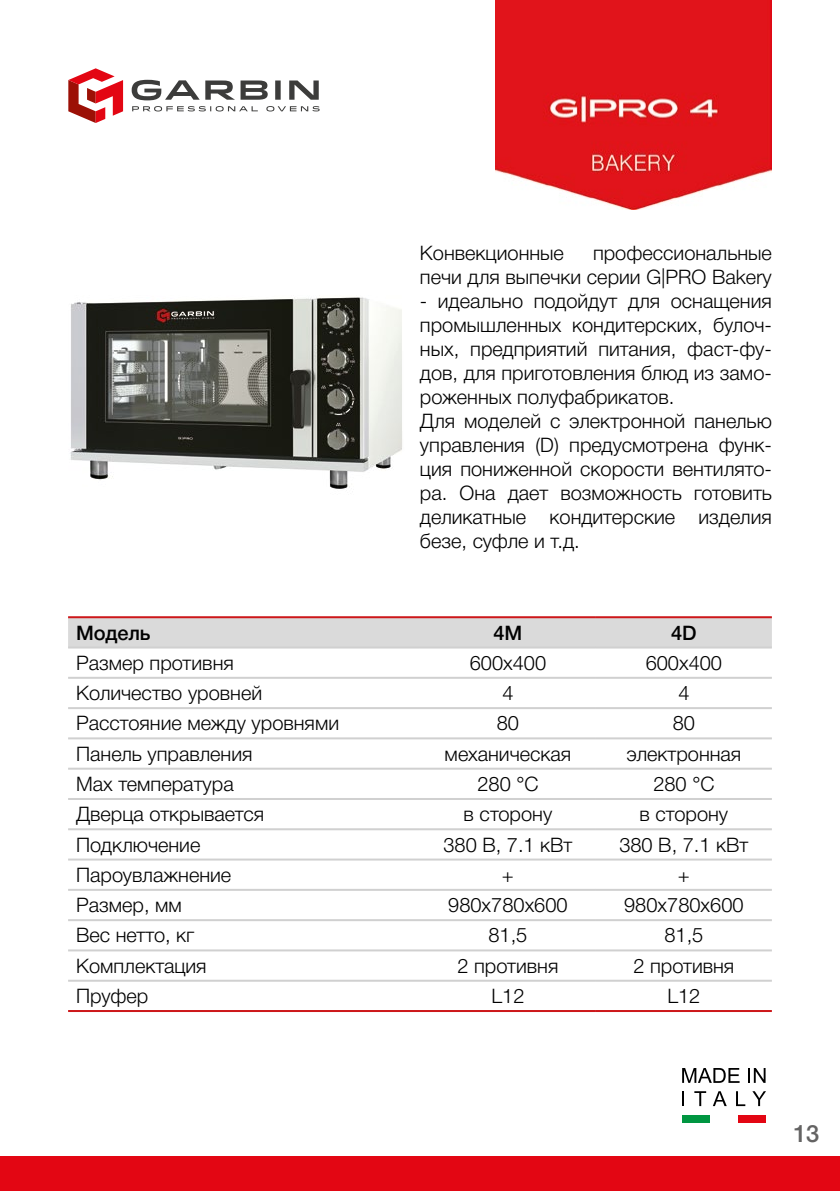
<style>
.page{position:relative;width:840px;height:1191px;background:#fff}
.page>*{position:absolute;margin:0;border:0;box-sizing:border-box;transform-origin:0 0}
.t1{font:500 24px "Helvetica Neue Cyr";color:#646363}
.t2{font:300 20px/24px "Helvetica Neue Cyr";color:#000;text-align:right}
.t3{font:500 20px "Helvetica Neue Cyr";color:#000}
</style>
<div class="page">
<img style="left:495px;top:0;width:276px;height:210px">
<svg style="left:68px;top:68px;width:55px;height:55px"></svg>
<svg style="left:132px;top:80px;width:186px;height:20px"></svg>
<svg style="left:132px;top:106px;width:126px;height:5px"></svg>
<svg style="left:266px;top:106px;width:53px;height:5px"></svg>
<div style="left:0;top:1157px;width:839px;height:34px;background:#e30613"></div>
<svg style="left:682px;top:1068px;width:57px;height:14px"></svg>
<svg style="left:748px;top:1068px;width:17px;height:14px"></svg>
<svg style="left:682px;top:1091px;width:1px;height:15px"></svg>
<svg style="left:694px;top:1091px;width:11px;height:15px"></svg>
<svg style="left:713px;top:1091px;width:13px;height:15px"></svg>
<svg style="left:736px;top:1091px;width:9px;height:15px"></svg>
<svg style="left:752px;top:1091px;width:13px;height:15px"></svg>
<div style="left:681px;top:1115px;width:28px;height:7px;background:#009641"></div>
<div style="left:737px;top:1115px;width:28px;height:7px;background:#e30613"></div>
<img style="left:70px;top:297px;width:332px;height:192px">
<div style="left:68px;top:618px;width:703px;height:28px;background:#dadada"></div>
<hr style="left:68px;top:616px;width:352px;height:2px;background:#cd171a">
<hr style="left:420px;top:616px;width:175px;height:2px;background:#cd171a">
<hr style="left:595px;top:616px;width:176px;height:2px;background:#cd171a">
<hr style="left:68px;top:1010px;width:352px;height:2px;background:#cd171a">
<hr style="left:420px;top:1010px;width:175px;height:2px;background:#cd171a">
<hr style="left:595px;top:1010px;width:176px;height:2px;background:#cd171a">
<hr style="left:68px;top:646px;width:352px;height:2px;background:#d0d0d0">
<hr style="left:420px;top:646px;width:175px;height:2px;background:#d0d0d0">
<hr style="left:595px;top:646px;width:176px;height:2px;background:#d0d0d0">
<hr style="left:68px;top:677px;width:352px;height:2px;background:#d0d0d0">
<hr style="left:420px;top:677px;width:175px;height:2px;background:#d0d0d0">
<hr style="left:595px;top:677px;width:176px;height:2px;background:#d0d0d0">
<hr style="left:68px;top:707px;width:352px;height:2px;background:#d0d0d0">
<hr style="left:420px;top:707px;width:175px;height:2px;background:#d0d0d0">
<hr style="left:595px;top:707px;width:176px;height:2px;background:#d0d0d0">
<hr style="left:68px;top:737px;width:352px;height:2px;background:#d0d0d0">
<hr style="left:420px;top:737px;width:175px;height:2px;background:#d0d0d0">
<hr style="left:595px;top:737px;width:176px;height:2px;background:#d0d0d0">
<hr style="left:68px;top:767px;width:352px;height:2px;background:#d0d0d0">
<hr style="left:420px;top:767px;width:175px;height:2px;background:#d0d0d0">
<hr style="left:595px;top:767px;width:176px;height:2px;background:#d0d0d0">
<hr style="left:68px;top:798px;width:352px;height:2px;background:#d0d0d0">
<hr style="left:420px;top:798px;width:175px;height:2px;background:#d0d0d0">
<hr style="left:595px;top:798px;width:176px;height:2px;background:#d0d0d0">
<hr style="left:68px;top:828px;width:352px;height:2px;background:#d0d0d0">
<hr style="left:420px;top:828px;width:175px;height:2px;background:#d0d0d0">
<hr style="left:595px;top:828px;width:176px;height:2px;background:#d0d0d0">
<hr style="left:68px;top:858px;width:352px;height:2px;background:#d0d0d0">
<hr style="left:420px;top:858px;width:175px;height:2px;background:#d0d0d0">
<hr style="left:595px;top:858px;width:176px;height:2px;background:#d0d0d0">
<hr style="left:68px;top:889px;width:352px;height:2px;background:#d0d0d0">
<hr style="left:420px;top:889px;width:175px;height:2px;background:#d0d0d0">
<hr style="left:595px;top:889px;width:176px;height:2px;background:#d0d0d0">
<hr style="left:68px;top:919px;width:352px;height:2px;background:#d0d0d0">
<hr style="left:420px;top:919px;width:175px;height:2px;background:#d0d0d0">
<hr style="left:595px;top:919px;width:176px;height:2px;background:#d0d0d0">
<hr style="left:68px;top:949px;width:352px;height:2px;background:#d0d0d0">
<hr style="left:420px;top:949px;width:175px;height:2px;background:#d0d0d0">
<hr style="left:595px;top:949px;width:176px;height:2px;background:#d0d0d0">
<hr style="left:68px;top:979px;width:352px;height:2px;background:#d0d0d0">
<hr style="left:420px;top:979px;width:175px;height:2px;background:#d0d0d0">
<hr style="left:595px;top:979px;width:176px;height:2px;background:#d0d0d0">
<p class="t2" style="left:420px;top:241px;width:353px">профессиональные<br>печи для выпечки серии G|PRO Bakery</p>
<p class="t2" style="left:420px;top:289px;width:353px;text-align:left">- идеально подойдут для оснащения промышленных кондитерских, булоч&shy;ных, предприятий питания, фаст-фу&shy;дов, для приготовления блюд из замо&shy;роженных полуфабрикатов.<br>Для моделей с электронной панелью управления (D) предусмотрена функ&shy;ция пониженной скорости вентилято&shy;ра. Она дает возможность готовить деликатные кондитерские изделия безе, суфле и т.д.</p>
<p class="t2" style="left:420px;top:241px;width:145px">Конвекционные</p>
<p class="t3" style="left:76px;top:621px;width:76px">Модель</p>
<p class="t3" style="left:493px;top:621px;width:30px">4M</p>
<p class="t3" style="left:670px;top:621px;width:27px">4D</p>
<p class="t2" style="left:76px;top:651px;width:159px">Размер противня</p>
<p class="t2" style="left:469px;top:651px;width:78px">600х400</p>
<p class="t2" style="left:645px;top:651px;width:78px">600х400</p>
<p class="t2" style="left:76px;top:681px;width:187px">Количество уровней</p>
<p class="t2" style="left:502px;top:681px;width:13px">4</p>
<p class="t2" style="left:678px;top:681px;width:13px">4</p>
<p class="t2" style="left:76px;top:711px;width:264px">Расстояние между уровнями</p>
<p class="t2" style="left:496px;top:711px;width:24px">80</p>
<p class="t2" style="left:672px;top:711px;width:24px">80</p>
<p class="t2" style="left:76px;top:742px;width:178px">Панель управления</p>
<p class="t2" style="left:444px;top:742px;width:128px">механическая</p>
<p class="t2" style="left:626px;top:742px;width:116px">электронная</p>
<p class="t2" style="left:76px;top:772px;width:159px">Max температура</p>
<p class="t2" style="left:477px;top:772px;width:62px">280 °С</p>
<p class="t2" style="left:653px;top:772px;width:62px">280 °С</p>
<p class="t2" style="left:76px;top:802px;width:189px">Дверца открывается</p>
<p class="t2" style="left:463px;top:802px;width:90px">в сторону</p>
<p class="t2" style="left:639px;top:802px;width:90px">в сторону</p>
<p class="t2" style="left:76px;top:832px;width:126px">Подключение</p>
<p class="t2" style="left:443px;top:832px;width:130px">380 В, 7.1 кВт</p>
<p class="t2" style="left:619px;top:832px;width:130px">380 В, 7.1 кВт</p>
<p class="t2" style="left:76px;top:863px;width:157px">Пароувлажнение</p>
<p class="t2" style="left:501px;top:863px;width:14px">+</p>
<p class="t2" style="left:677px;top:863px;width:13px">+</p>
<p class="t2" style="left:76px;top:893px;width:107px">Размер, мм</p>
<p class="t2" style="left:448px;top:893px;width:121px">980х780х600</p>
<p class="t2" style="left:623px;top:893px;width:121px">980х780х600</p>
<p class="t2" style="left:76px;top:923px;width:120px">Вес нетто, кг</p>
<p class="t2" style="left:488px;top:923px;width:40px">81,5</p>
<p class="t2" style="left:664px;top:923px;width:40px">81,5</p>
<p class="t2" style="left:76px;top:953px;width:132px">Комплектация</p>
<p class="t2" style="left:457px;top:953px;width:102px">2 противня</p>
<p class="t2" style="left:633px;top:953px;width:102px">2 противня</p>
<p class="t2" style="left:76px;top:984px;width:74px">Пруфер</p>
<p class="t2" style="left:491px;top:984px;width:34px">L12</p>
<p class="t2" style="left:667px;top:984px;width:34px">L12</p>
<p class="t1" style="left:792px;top:1119px;width:28px">13</p>
</div>
